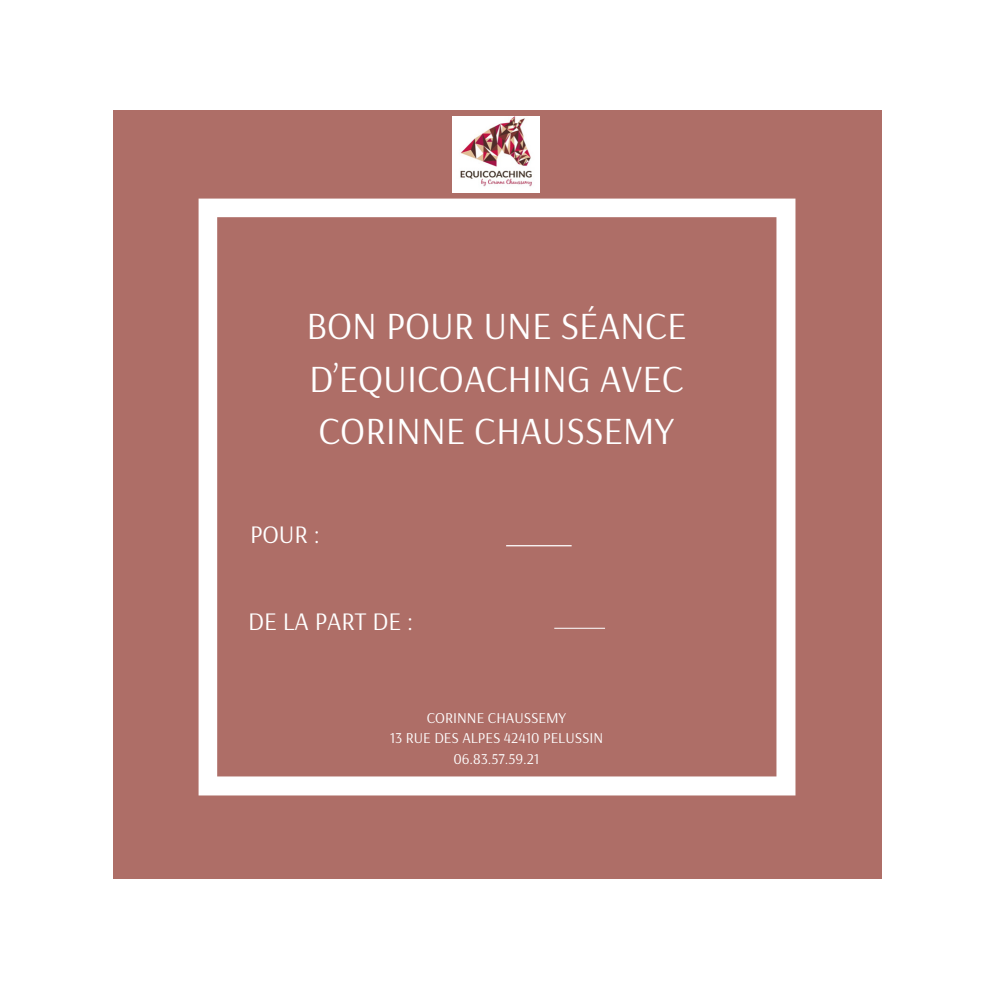
<style>
.page{position:relative;width:992px;height:992px;background:#fff}
.page>*{position:absolute;margin:0;border:0;box-sizing:border-box;transform-origin:0 0}
.t1{font:38.25px/52.5px "Arsenal";color:#fff;text-align:justify}
.t2{font:25.25px "Arsenal";color:#fff}
.t3{font:15px/20.8px "Arsenal";color:#fff;text-align:center}
</style>
<div class="page">
<div style="left:113px;top:110px;width:769px;height:769px;background:#ae6e67"></div>
<svg style="left:199px;top:199px;width:596px;height:596px"></svg>
<img style="left:453px;top:116px;width:86px;height:77px">
<svg style="left:506px;top:545px;width:66px;height:1px"></svg>
<svg style="left:554px;top:628px;width:51px;height:1px"></svg>
<h1 class="t1" style="left:306px;top:299px;width:382px">BON POUR UNE SÉANCE D’EQUICOACHING AVEC CORINNE CHAUSSEMY</h1>
<h2 class="t2" style="left:250px;top:518px;width:72px">POUR :</h2>
<h2 class="t2" style="left:248px;top:605px;width:167px">DE LA PART DE :</h2>
<p class="t3" style="left:390px;top:707px;width:215px">CORINNE CHAUSSEMY<br>13 RUE DES ALPES 42410 PELUSSIN<br>06.83.57.59.21</p>
</div>
